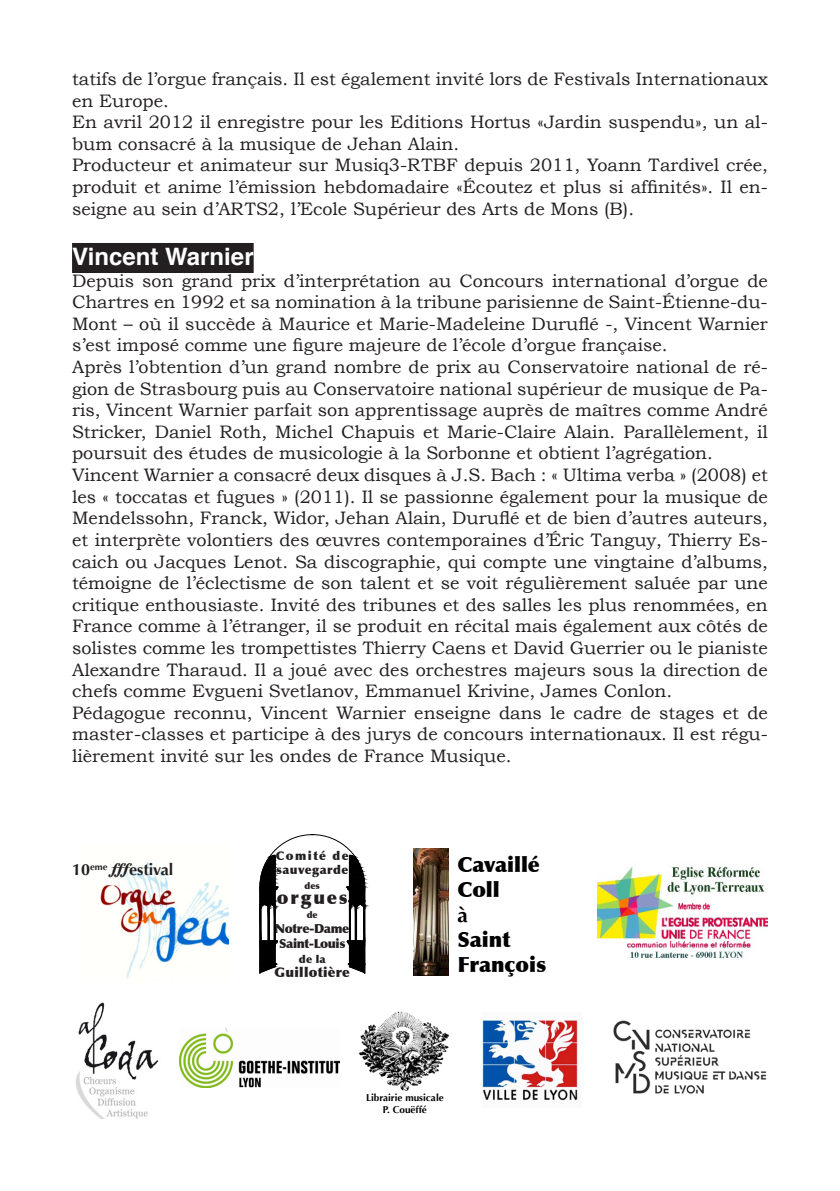
<style>
.page{position:relative;width:840px;height:1191px;background:#fff}
.page>*{position:absolute;margin:0;border:0;box-sizing:border-box;transform-origin:0 0}
.t1{font:700 24px "Helvetica";color:#fff}
.t2{font:900 21px "Optima";color:#000}
.t3{font:700 21px "Optima";color:#000}
.t4{font:18px/21.6px "Bookman Old Style";color:#231f20;text-align:justify}
.t5{font:900 18px "Optima";letter-spacing:.1em;color:#231f20}
.t6{font:700 16.2px "Optima";color:#231f20}
.t7{font:900 13.4px "Optima";letter-spacing:.02em;color:#231f20}
.t8{font:900 12.6px "Optima";letter-spacing:-.03em;color:#231f20}
.t9{font:900 12px "Optima";letter-spacing:.04em;color:#231f20}
.t10{font:900 12px "Optima";letter-spacing:.12em;color:#231f20}
.t11{font:900 10.8px "Optima";color:#231f20}
.t12{font:700 10px "Optima";color:#000}
.t13{font:700 9.4px "Optima";color:#231f20}
.t14{font:900 9px "Optima";color:#231f20}
.s1{font-size:16.2px}
.s2{font-family:"Maestro";font-weight:400;font-size:22.4px}
</style>
<div class="page">
<img style="left:613px;top:1020px;width:154px;height:74px">
<img style="left:358px;top:1011px;width:92px;height:80px">
<img style="left:482px;top:1020px;width:96px;height:81px">
<img style="left:76px;top:1002px;width:83px;height:117px">
<img style="left:100px;top:862px;width:129px;height:116px">
<img style="left:413px;top:848px;width:35px;height:128px">
<svg style="left:259px;top:834px;width:108px;height:139px"></svg>
<div style="left:72px;top:243px;width:181px;height:30px;background:#231f20"></div>
<img style="left:179px;top:1028px;width:160px;height:60px">
<img style="left:597px;top:863px;width:170px;height:96px">
<p class="t4" style="left:72px;top:68px;width:697px">tatifs de l’orgue français. Il est également invité lors de Festivals Internationaux en Europe.</p>
<p class="t4" style="left:72px;top:111px;width:697px">En avril 2012 il enregistre pour les Editions Hortus «Jardin suspendu», un al&shy;bum consacré à la musique de Jehan Alain.</p>
<p class="t4" style="left:72px;top:154px;width:697px">Producteur et animateur sur Musiq3-RTBF depuis 2011, Yoann Tardivel crée, produit et anime l’émission hebdomadaire «Écoutez et plus si affinités». Il en&shy;seigne au sein d’ARTS2, l’Ecole Supérieur des Arts de Mons (B).</p>
<p class="t1" style="left:72px;top:237px;width:183px">Vincent Warnier</p>
<p class="t4" style="left:72px;top:270px;width:697px">Depuis son grand prix d’interprétation au Concours international d’orgue de Chartres en 1992 et sa nomination à la tribune parisienne de Saint-Étienne-du-Mont – où il succède à Maurice et Marie-Madeleine Duruflé -, Vincent Warnier s’est imposé comme une figure majeure de l’école d’orgue française.</p>
<p class="t4" style="left:72px;top:356px;width:697px">Après l’obtention d’un grand nombre de prix au Conservatoire national de ré&shy;gion de Strasbourg puis au Conservatoire national supérieur de musique de Pa&shy;ris, Vincent Warnier parfait son apprentissage auprès de maîtres comme André Stricker, Daniel Roth, Michel Chapuis et Marie-Claire Alain. Parallèlement, il poursuit des études de musicologie à la Sorbonne et obtient l’agrégation.</p>
<p class="t4" style="left:72px;top:464px;width:697px">Vincent Warnier a consacré deux disques à J.S. Bach : « Ultima verba » (2008) et les « toccatas et fugues » (2011). Il se passionne également pour la musique de Mendelssohn, Franck, Widor, Jehan Alain, Duruflé et de bien d’autres auteurs, et interprète volontiers des œuvres contemporaines d’Éric Tanguy, Thierry Es&shy;caich ou Jacques Lenot. Sa discographie, qui compte une vingtaine d’albums, témoigne de l’éclectisme de son talent et se voit régulièrement saluée par une critique enthousiaste. Invité des tribunes et des salles les plus renommées, en France comme à l’étranger, il se produit en récital mais également aux côtés de solistes comme les trompettistes Thierry Caens et David Guerrier ou le pianiste Alexandre Tharaud. Il a joué avec des orchestres majeurs sous la direction de chefs comme Evgueni Svetlanov, Emmanuel Krivine, James Conlon.</p>
<p class="t4" style="left:72px;top:702px;width:697px">Pédagogue reconnu, Vincent Warnier enseigne dans le cadre de stages et de master-classes et participe à des jurys de concours internationaux. Il est régu&shy;lièrement invité sur les ondes de France Musique.</p>
<p class="t10" style="left:276px;top:848px;width:74px">Comité de</p>
<p class="t9" style="left:276px;top:862px;width:74px">sauvegarde</p>
<p class="t14" style="left:304px;top:880px;width:17px">des</p>
<p class="t5" style="left:277px;top:887px;width:72px">orgues</p>
<p class="t14" style="left:306px;top:909px;width:12px">de</p>
<p class="t8" style="left:275px;top:921px;width:76px">Notre-Dame</p>
<p class="t8" style="left:279px;top:936px;width:68px">Saint-Louis</p>
<p class="t11" style="left:299px;top:952px;width:28px">de la</p>
<p class="t7" style="left:274px;top:964px;width:77px">Guillotière</p>
<p class="t13" style="left:72px;top:861px;width:37px"><span class="s1">10</span>eme</p>
<p class="t6" style="left:112px;top:860px;width:63px"><span class="s2">fff</span>estival</p>
<p class="t2" style="left:457px;top:851px;width:84px">Cavaillé</p>
<p class="t2" style="left:457px;top:876px;width:44px">Coll</p>
<p class="t3" style="left:457px;top:902px;width:12px">à</p>
<p class="t2" style="left:457px;top:926px;width:54px">Saint</p>
<p class="t2" style="left:457px;top:952px;width:90px">François</p>
<p class="t12" style="left:366px;top:1091px;width:79px">Librairie musicale</p>
<p class="t12" style="left:382px;top:1103px;width:45px">P. Couëffé</p>
</div>
